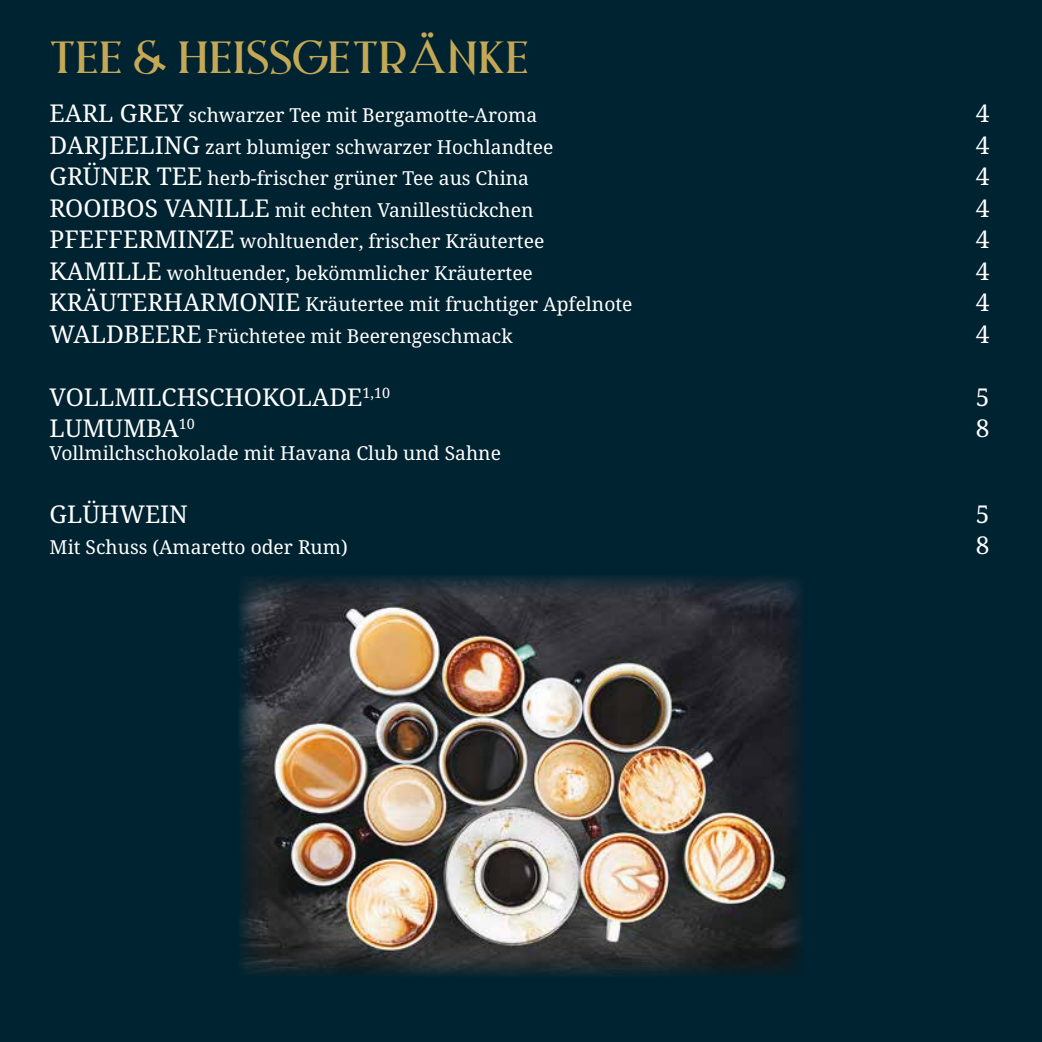
<style>
.page{position:relative;width:1042px;height:1042px;background:#002331}
.page>*{position:absolute;margin:0;border:0;box-sizing:border-box;transform-origin:0 0}
.t1{font:42px "Night Zone";letter-spacing:-.005em;color:#c4a855}
.t2{font:24.5px "Noto Serif";color:#fff}
.t3{font:19.25px "Noto Serif";color:#fff}
.s1{font-size:24.5px}
</style>
<div class="page">
<img style="left:238px;top:576px;width:564px;height:400px">
<h1 class="t1" style="left:50px;top:30px;width:481px">TEE &amp; HEISSGETRÄNKE</h1>
<p class="t3" style="left:50px;top:102px;width:489px"><span class="s1">EARL GREY</span> schwarzer Tee mit Bergamotte-Aroma</p>
<p class="t2" style="left:976px;top:96px;width:15px">4</p>
<p class="t3" style="left:50px;top:133px;width:505px"><span class="s1">DARJEELING</span> zart blumiger schwarzer Hochlandtee</p>
<p class="t2" style="left:976px;top:128px;width:15px">4</p>
<p class="t3" style="left:50px;top:165px;width:481px"><span class="s1">GRÜNER TEE</span> herb-frischer grüner Tee aus China</p>
<p class="t2" style="left:976px;top:159px;width:15px">4</p>
<p class="t3" style="left:50px;top:196px;width:485px"><span class="s1">ROOIBOS VANILLE</span> mit echten Vanillestückchen</p>
<p class="t2" style="left:976px;top:191px;width:15px">4</p>
<p class="t3" style="left:50px;top:228px;width:496px"><span class="s1">PFEFFERMINZE</span> wohltuender, frischer Kräutertee</p>
<p class="t2" style="left:976px;top:222px;width:15px">4</p>
<p class="t3" style="left:50px;top:259px;width:485px"><span class="s1">KAMILLE</span> wohltuender, bekömmlicher Kräutertee</p>
<p class="t2" style="left:976px;top:254px;width:15px">4</p>
<p class="t3" style="left:50px;top:291px;width:584px"><span class="s1">KRÄUTERHARMONIE</span> Kräutertee mit fruchtiger Apfelnote</p>
<p class="t2" style="left:976px;top:285px;width:15px">4</p>
<p class="t3" style="left:50px;top:322px;width:464px"><span class="s1">WALDBEERE</span> Früchtetee mit Beerengeschmack</p>
<p class="t2" style="left:976px;top:317px;width:15px">4</p>
<p class="t2" style="left:50px;top:380px;width:342px">VOLLMILCHSCHOKOLADE<sup>1,10</sup></p>
<p class="t2" style="left:976px;top:380px;width:15px">5</p>
<p class="t2" style="left:50px;top:411px;width:147px">LUMUMBA<sup>10</sup></p>
<p class="t2" style="left:976px;top:411px;width:15px">8</p>
<p class="t3" style="left:50px;top:440px;width:453px">Vollmilchschokolade mit Havana Club und Sahne</p>
<p class="t2" style="left:50px;top:497px;width:140px">GLÜHWEIN</p>
<p class="t2" style="left:976px;top:497px;width:15px">5</p>
<p class="t3" style="left:50px;top:534px;width:300px">Mit Schuss (Amaretto oder Rum)</p>
<p class="t2" style="left:976px;top:529px;width:15px">8</p>
</div>
